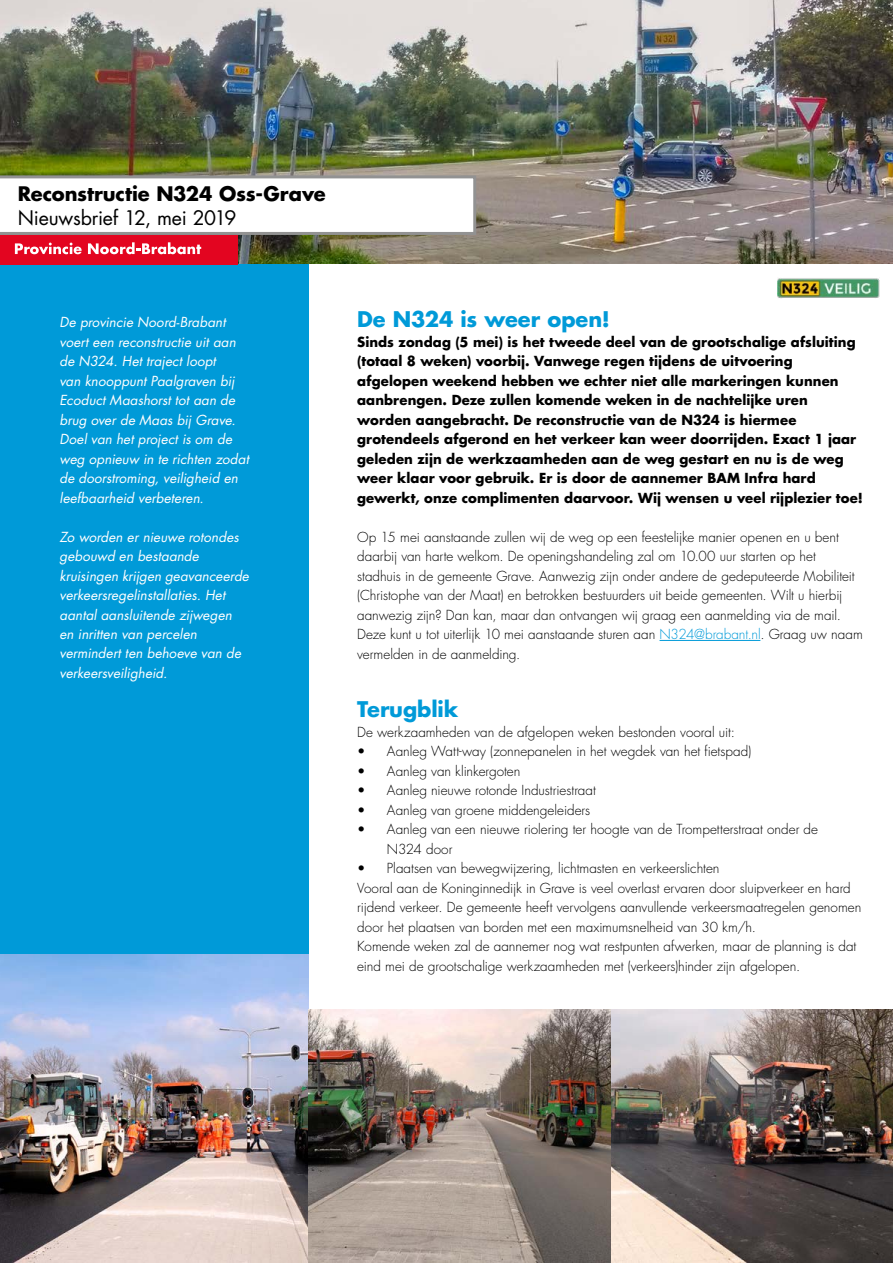
<style>
.page{position:relative;width:893px;height:1263px;background:#fff}
.page>*{position:absolute;margin:0;border:0;box-sizing:border-box;transform-origin:0 0}
.t1{font:700 21px "Futura Std";letter-spacing:-.005em;color:#009ad8}
.t2{font:700 19.5px "Futura Std";letter-spacing:-.005em;color:#000}
.t3{font:19.5px "Futura Std";letter-spacing:-.015em;color:#000}
.t4{font:300 13.5px/19.5px "Futura Std";color:#000}
.t5{font:700 13.5px/19.5px "Futura Std";letter-spacing:.01em;color:#000}
.t6{font:italic 13.5px/19.5px "Futura Std";letter-spacing:.005em;color:#fff}
.s1{color:#009ad8}
</style>
<div class="page">
<div style="left:0;top:229px;width:308px;height:1034px;background:#009ad8"></div>
<img style="left:0;top:0;width:893px;height:264px">
<div style="left:0;top:235px;width:238px;height:30px;background:#e30520"></div>
<svg style="left:15px;top:243px;width:67px;height:11px"></svg>
<svg style="left:88px;top:242px;width:113px;height:12px"></svg>
<img style="left:0;top:954px;width:308px;height:309px">
<img style="left:308px;top:1010px;width:585px;height:253px">
<svg style="left:0;top:174px;width:478px;height:62px"></svg>
<img style="left:777px;top:278px;width:103px;height:21px">
<hr style="left:659px;top:640px;width:101px;height:1px;background:#009ad8">
<h2 class="t2" style="left:18px;top:181px;width:309px">Reconstructie N324 Oss-Grave</h2>
<h2 class="t3" style="left:18px;top:206px;width:220px">Nieuwsbrief 12, mei 2019</h2>
<p class="t6" style="left:60px;top:312px;width:191px">De provincie Noord-Brabant voert een reconstructie uit aan de N324. Het traject loopt<br>van knooppunt Paalgraven bij<br>Ecoduct Maashorst tot aan de brug over de Maas bij Grave.<br>Doel van het project is om de weg opnieuw in te richten zodat de doorstroming, veiligheid en leefbaarheid verbeteren.</p>
<p class="t6" style="left:60px;top:527px;width:191px">Zo worden er nieuwe rotondes gebouwd en bestaande kruisingen krijgen geavanceerde verkeersregelinstallaties. Het aantal aansluitende zijwegen en inritten van percelen vermindert ten behoeve van de verkeersveiligheid.</p>
<h1 class="t1" style="left:357px;top:305px;width:254px">De N324 is weer open!</h1>
<p class="t5" style="left:357px;top:332px;width:507px">Sinds zondag (5 mei) is het tweede deel van de grootschalige afsluiting (totaal 8 weken) voorbij. Vanwege regen tijdens de uitvoering afgelopen weekend hebben we echter niet alle markeringen kunnen aanbrengen. Deze zullen komende weken in de nachtelijke uren worden aangebracht. De reconstructie van de N324 is hiermee grotendeels afgerond en het verkeer kan weer doorrijden. Exact 1 jaar geleden zijn de werkzaamheden aan de weg gestart en nu is de weg weer klaar voor gebruik. Er is door de aannemer BAM Infra hard gewerkt, onze complimenten daarvoor. Wij wensen u veel rijplezier toe!</p>
<p class="t4" style="left:357px;top:527px;width:507px">Op 15 mei aanstaande zullen wij de weg op een feestelijke manier openen en u bent daarbij van harte welkom. De openingshandeling zal om 10.00 uur starten op het stadhuis in de gemeente Grave. Aanwezig zijn onder andere de gedeputeerde Mobiliteit (Christophe van der Maat) en betrokken bestuurders uit beide gemeenten. Wilt u hierbij aanwezig zijn? Dan kan, maar dan ontvangen wij graag een aanmelding via de mail.<br>Deze kunt u tot uiterlijk 10 mei aanstaande sturen aan <span class="s1">N324@brabant.nl</span>. Graag uw naam vermelden in de aanmelding.</p>
<h1 class="t1" style="left:357px;top:695px;width:102px">Terugblik</h1>
<p class="t4" style="left:357px;top:722px;width:379px">De werkzaamheden van de afgelopen weken bestonden vooral uit:</p>
<p class="t4" style="left:357px;top:742px;width:396px">• Aanleg Watt-way (zonnepanelen in het wegdek van het fietspad)</p>
<p class="t4" style="left:357px;top:761px;width:165px">• Aanleg van klinkergoten</p>
<p class="t4" style="left:357px;top:781px;width:240px">• Aanleg nieuwe rotonde Industriestraat</p>
<p class="t4" style="left:357px;top:800px;width:235px">• Aanleg van groene middengeleiders</p>
<p class="t4" style="left:387px;top:820px;width:433px;text-indent:-30px">• Aanleg van een nieuwe riolering ter hoogte van de Trompetterstraat onder de<br>N324 door</p>
<p class="t4" style="left:357px;top:859px;width:506px">• Plaatsen van bewegwijzering, lichtmasten en verkeerslichten<br>Vooral aan de Koninginnedijk in Grave is veel overlast ervaren door sluipverkeer en hard rijdend verkeer. De gemeente heeft vervolgens aanvullende verkeersmaatregelen genomen door het plaatsen van borden met een maximumsnelheid van 30 km/h.<br>Komende weken zal de aannemer nog wat restpunten afwerken, maar de planning is dat eind mei de grootschalige werkzaamheden met (verkeers)hinder zijn afgelopen.</p>
</div>
